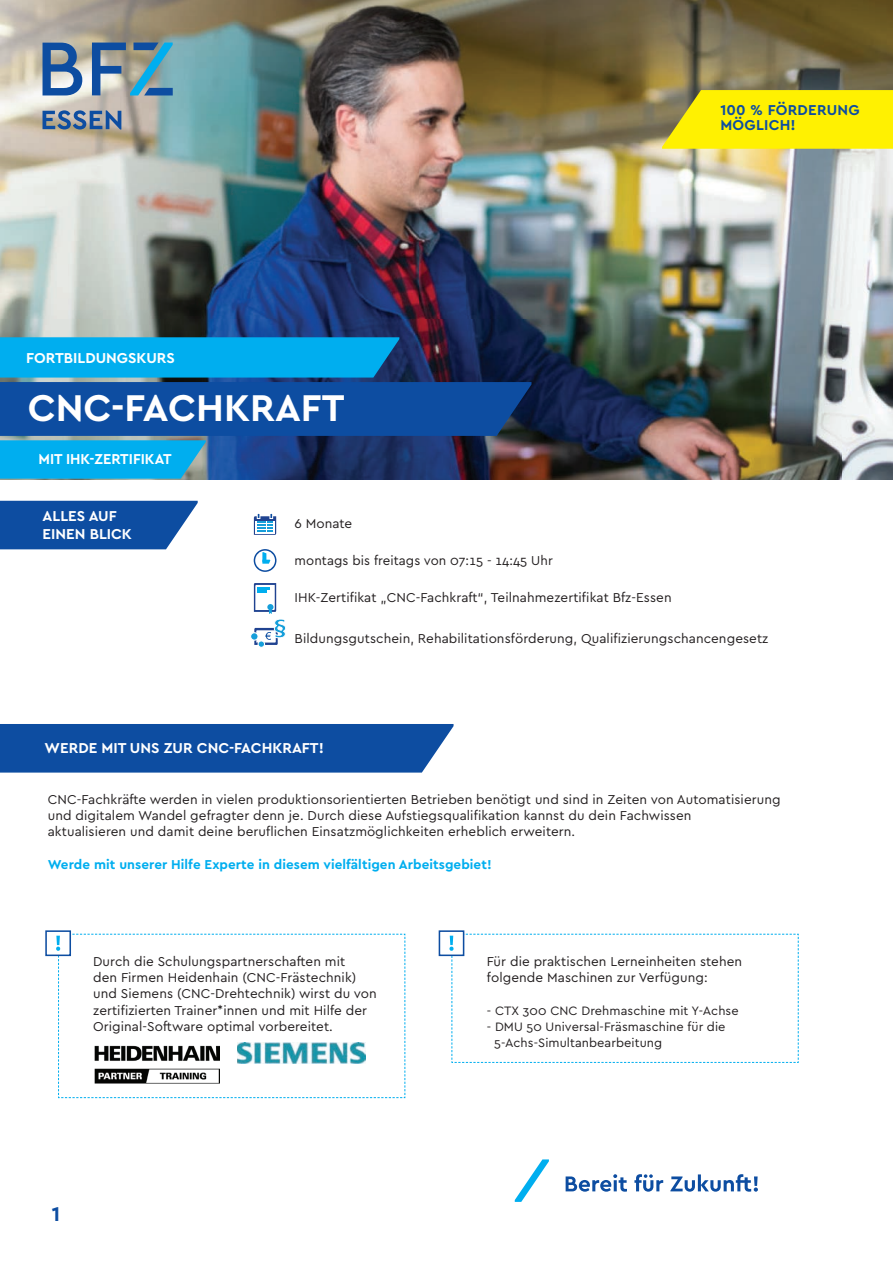
<style>
.page{position:relative;width:893px;height:1263px;background:#fff}
.page>*{position:absolute;margin:0;border:0;box-sizing:border-box;transform-origin:0 0}
.t1{font:700 39px "Cera Pro";color:#fff}
.t2{font:700 21px "Cera Pro";color:#0d4da1}
.t3{font:700 15px/18px "Cera Pro";color:#fff}
.t4{font:700 15px/14.4px "Cera Pro";letter-spacing:.02em;color:#0d4da1}
.t5{font:13.5px/16.2px "Cera Pro";letter-spacing:.005em;color:#231f20}
.t6{font:700 13.5px "Cera Pro";letter-spacing:.005em;color:#00aeef}
.t7{font:12.75px/16.2px "Cera Pro";letter-spacing:.005em;color:#231f20}
</style>
<div class="page">
<img style="left:0;top:0;width:893px;height:480px">
<div style="left:0;top:724px;width:454px;height:48px;background:#0d4da1"></div>
<svg style="left:0;top:501px;width:198px;height:48px;background:#1f5aa8"></svg>
<svg style="left:662px;top:90px;width:231px;height:59px;background:#f3e60a"></svg>
<svg style="left:43px;top:43px;width:39px;height:52px;background:#5d81ae"></svg>
<svg style="left:92px;top:43px;width:81px;height:52px;background:#6b93a9"></svg>
<svg style="left:43px;top:110px;width:78px;height:20px;background:#6c84a3"></svg>
<svg style="left:254px;top:513px;width:22px;height:22px"></svg>
<svg style="left:254px;top:549px;width:22px;height:23px"></svg>
<div style="left:255px;top:551px;width:20px;height:19px;background:#fff;border-radius:50%"></div>
<svg style="left:262px;top:552px;width:8px;height:12px"></svg>
<div style="left:258px;top:641px;width:7px;height:6px;background:#159eda;border-radius:50%"></div>
<div style="left:258px;top:640px;width:7px;height:8px;border:1px solid #fff;border-radius:50%"></div>
<div style="left:251px;top:633px;width:7px;height:7px;background:#159eda;border-radius:50%"></div>
<div style="left:250px;top:632px;width:9px;height:9px;border:1px solid #fff;border-radius:50%"></div>
<svg style="left:254px;top:583px;width:32px;height:62px"></svg>
<svg style="left:566px;top:1174px;width:192px;height:18px"></svg>
<svg style="left:515px;top:1159px;width:34px;height:43px"></svg>
<svg style="left:0;top:337px;width:531px;height:142px;background:#1365a4"></svg>
<svg style="left:56px;top:934px;width:349px;height:164px"></svg>
<div style="left:45px;top:930px;width:26px;height:26px;border:2px solid #0d4da1"></div>
<svg style="left:449px;top:934px;width:350px;height:129px"></svg>
<div style="left:439px;top:930px;width:25px;height:26px;border:2px solid #0d4da1"></div>
<p class="t3" style="left:26px;top:348px;width:150px">FORTBILDUNGSKURS</p>
<h1 class="t1" style="left:28px;top:382px;width:318px">CNC-FACHKRAFT</h1>
<p class="t3" style="left:38px;top:449px;width:135px">MIT IHK-ZERTIFIKAT</p>
<p class="t4" style="left:720px;top:103px;width:141px">100 % FÖRDERUNG<br>MÖGLICH!</p>
<p class="t3" style="left:43px;top:507px;width:91px">ALLES AUF<br>EINEN BLICK</p>
<p class="t5" style="left:295px;top:515px;width:59px">6 Monate</p>
<p class="t5" style="left:295px;top:552px;width:260px">montags bis freitags von 07:15 - 14:45 Uhr</p>
<p class="t5" style="left:295px;top:588px;width:379px">IHK-Zertifikat „CNC-Fachkraft“, Teilnahmezertifikat Bfz-Essen</p>
<p class="t5" style="left:295px;top:629px;width:475px">Bildungsgutschein, Rehabilitationsförderung, Qualifizierungschancengesetz</p>
<p class="t3" style="left:45px;top:738px;width:281px">WERDE MIT UNS ZUR CNC-FACHKRAFT!</p>
<p class="t5" style="left:48px;top:791px;width:734px">CNC-Fachkräfte werden in vielen produktionsorientierten Betrieben benötigt und sind in Zeiten von Automatisierung und digitalem Wandel gefragter denn je. Durch diese Aufstiegsqualifikation kannst du dein Fachwissen<br>aktualisieren und damit deine beruflichen Einsatzmöglichkeiten erheblich erweitern.</p>
<p class="t6" style="left:48px;top:855px;width:446px">Werde mit unserer Hilfe Experte in diesem vielfältigen Arbeitsgebiet!</p>
<p class="t5" style="left:93px;top:953px;width:285px">Durch die Schulungspartnerschaften mit<br>den Firmen Heidenhain (CNC-Frästechnik) und Siemens (CNC-Drehtechnik) wirst du von zertifizierten Trainer*innen und mit Hilfe der Original-Software optimal vorbereitet.</p>
<h2 class="t2" style="left:52px;top:1200px;width:10px">1</h2>
<p class="t5" style="left:487px;top:953px;width:257px">Für die praktischen Lerneinheiten stehen folgende Maschinen zur Verfügung:</p>
<p class="t7" style="left:487px;top:1002px;width:253px">- CTX 300 CNC Drehmaschine mit Y-Achse</p>
<p class="t7" style="left:494px;top:1018px;width:233px;text-indent:-7px">- DMU 50 Universal-Fräsmaschine für die<br>5-Achs-Simultanbearbeitung</p>
</div>
